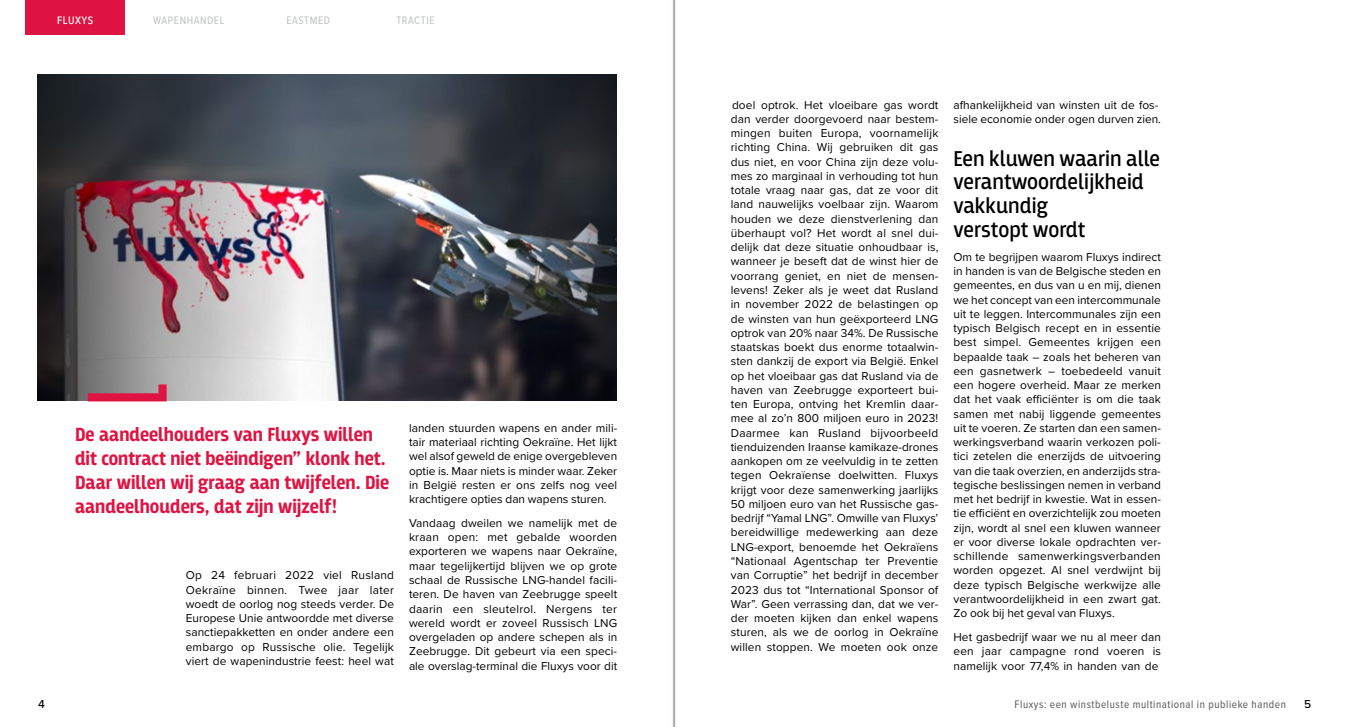
<style>
.page{position:relative;width:1347px;height:727px;background:#fff}
.page>*{position:absolute;margin:0;border:0;box-sizing:border-box;transform-origin:0 0}
.t1{font:22.5px/23.8px "Breakers";color:#000}
.t2{font:700 20px/23.8px "Breakers";color:#df1442}
.t3{font:11.88px/14.2px "Proxima Nova";letter-spacing:.005em;color:#000;text-align:justify}
.t4{font:500 11.88px "Proxima Nova";color:#000}
.t5{font:11.25px "Proxima Nova Cond";letter-spacing:.05em;color:#555756}
.t6{font:11.25px "Proxima Nova Cond";letter-spacing:.05em;color:#bfc1c1}
.t7{font:500 11.25px "Proxima Nova Cond";letter-spacing:.05em;color:#fff}
</style>
<div class="page">
<div style="left:26px;top:0;width:99px;height:34px;background:#df1442"></div>
<img style="left:37px;top:75px;width:579px;height:325px">
<svg style="left:88px;top:384px;width:79px;height:17px"></svg>
<svg style="left:672px;top:0;width:4px;height:726px"></svg>
<p class="t7" style="left:57px;top:12px;width:37px">FLUXYS</p>
<p class="t6" style="left:153px;top:12px;width:73px">WAPENHANDEL</p>
<p class="t6" style="left:286px;top:12px;width:45px">EASTMED</p>
<p class="t6" style="left:396px;top:12px;width:40px">TRACTIE</p>
<h2 class="t2" style="left:75px;top:423px;width:316px">De aandeelhouders van Fluxys willen dit contract niet beëindigen” klonk het.<br>Daar willen wij graag aan twijfelen. Die aandeelhouders, dat zijn wijzelf!</h2>
<p class="t3" style="left:186px;top:567px;width:210px">Op 24 februari 2022 viel Rusland Oekraïne binnen. Twee jaar later woedt de oorlog nog steeds verder. De Europese Unie antwoordde met diverse sanctiepakketten en onder andere een embargo op Russische olie. Tegelijk viert de wapenindustrie feest: heel wat</p>
<p class="t3" style="left:409px;top:420px;width:210px">landen stuurden wapens en ander mili&shy;tair materiaal richting Oekraïne. Het lijkt wel alsof geweld de enige overgebleven optie is. Maar niets is minder waar. Zeker in België resten er ons zelfs nog veel krachtigere opties dan wapens sturen.</p>
<p class="t3" style="left:409px;top:515px;width:210px">Vandaag dweilen we namelijk met de kraan open: met gebalde woorden exporteren we wapens naar Oekraïne, maar tegelijkertijd blijven we op grote schaal de Russische LNG-handel facili&shy;teren. De haven van Zeebrugge speelt daarin een sleutelrol. Nergens ter wereld wordt er zoveel Russisch LNG overgeladen op andere schepen als in Zeebrugge. Dit gebeurt via een speci&shy;ale overslag-terminal die Fluxys voor dit</p>
<p class="t3" style="left:731px;top:97px;width:209px">doel optrok. Het vloeibare gas wordt dan verder doorgevoerd naar bestem&shy;mingen buiten Europa, voornamelijk richting China. Wij gebruiken dit gas dus niet, en voor China zijn deze volu&shy;mes zo marginaal in verhouding tot hun totale vraag naar gas, dat ze voor dit land nauwelijks voelbaar zijn. Waarom houden we deze dienstverlening dan überhaupt vol? Het wordt al snel dui&shy;delijk dat deze situatie onhoudbaar is, wanneer je beseft dat de winst hier de voorrang geniet, en niet de mensen&shy;levens! Zeker als je weet dat Rusland in november 2022 de belastingen op de winsten van hun geëxporteerd LNG optrok van 20% naar 34%. De Russische staatskas boekt dus enorme totaalwin&shy;sten dankzij de export via België. Enkel op het vloeibaar gas dat Rusland via de haven van Zeebrugge exporteert bui&shy;ten Europa, ontving het Kremlin daar&shy;mee al zo’n 800 miljoen euro in 2023!<br>Daarmee kan Rusland bijvoorbeeld tienduizenden Iraanse kamikaze-drones aankopen om ze veelvuldig in te zetten tegen Oekraïense doelwitten. Fluxys krijgt voor deze samenwerking jaarlijks 50 miljoen euro van het Russische gas&shy;bedrijf “Yamal LNG”. Omwille van Fluxys’ bereidwillige medewerking aan deze LNG-export, benoemde het Oekraïens “Nationaal Agentschap ter Preventie van Corruptie” het bedrijf in december 2023 dus tot “International Sponsor of War”. Geen verrassing dan, dat we ver&shy;der moeten kijken dan enkel wapens sturen, als we de oorlog in Oekraïne willen stoppen. We moeten ook onze</p>
<p class="t3" style="left:953px;top:97px;width:209px">afhankelijkheid van winsten uit de fos&shy;siele economie onder ogen durven zien.</p>
<h1 class="t1" style="left:953px;top:147px;width:208px">Een kluwen waarin alle verantwoordelijkheid vakkundig<br>verstopt wordt</h1>
<p class="t3" style="left:953px;top:249px;width:209px">Om te begrijpen waarom Fluxys indirect in handen is van de Belgische steden en gemeentes, en dus van u en mij, dienen we het concept van een intercommunale uit te leggen. Intercommunales zijn een typisch Belgisch recept en in essentie best simpel. Gemeentes krijgen een bepaalde taak – zoals het beheren van een gasnetwerk – toebedeeld vanuit een hogere overheid. Maar ze merken dat het vaak efficiënter is om die taak samen met nabij liggende gemeentes uit te voeren. Ze starten dan een samen&shy;werkingsverband waarin verkozen poli&shy;tici zetelen die enerzijds de uitvoering van die taak overzien, en anderzijds stra&shy;tegische beslissingen nemen in verband met het bedrijf in kwestie. Wat in essen&shy;tie efficiënt en overzichtelijk zou moeten zijn, wordt al snel een kluwen wanneer er voor diverse lokale opdrachten ver&shy;schillende samenwerkingsverbanden worden opgezet. Al snel verdwijnt bij deze typisch Belgische werkwijze alle verantwoordelijkheid in een zwart gat.<br>Zo ook bij het geval van Fluxys.</p>
<p class="t3" style="left:953px;top:629px;width:209px">Het gasbedrijf waar we nu al meer dan een jaar campagne rond voeren is namelijk voor 77,4% in handen van de</p>
<p class="t4" style="left:38px;top:694px;width:8px">4</p>
<p class="t4" style="left:1304px;top:694px;width:9px">5</p>
<p class="t5" style="left:1014px;top:695px;width:273px">Fluxys: een winstbeluste multinational in publieke handen</p>
</div>
